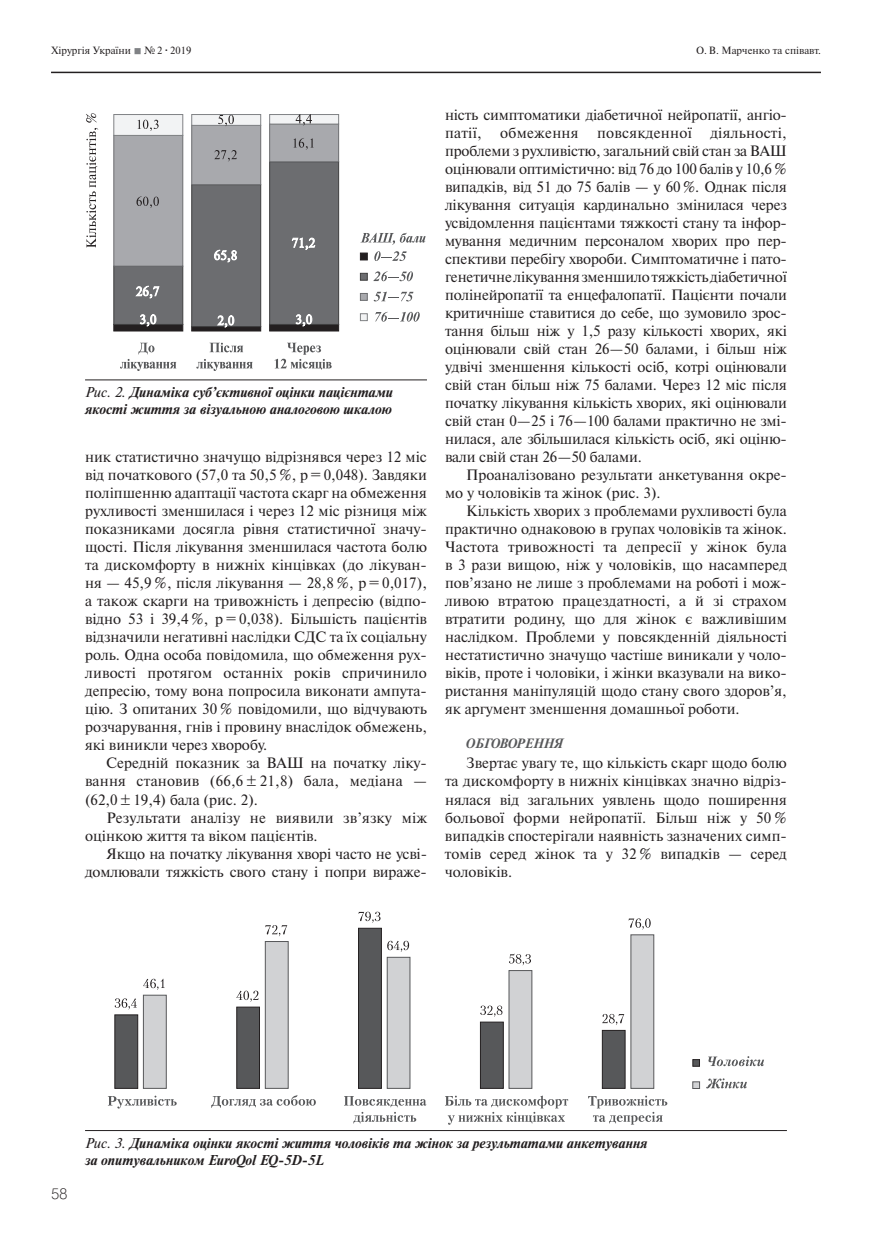
<style>
.page{position:relative;width:872px;height:1234px;background:#fff}
.page>*{position:absolute;margin:0;border:0;box-sizing:border-box;transform-origin:0 0}
.t1{font:15px/18px "Newton C";color:#231f20;text-align:justify}
.t2{font:15px "Pragmatica Light C";color:#231f20}
.t3{font:italic 700 14.25px/17.1px "Newton C";color:#231f20}
.t4{font:italic 700 13.5px "Newton C";letter-spacing:.17em;color:#57585a}
.t5{font:10.5px "Newton C";color:#231f20}
.s1{color:#808285}
.s2{font-weight:700}
.s3{font-weight:400}
</style>
<div class="page">
<hr style="left:51px;top:72px;width:770px;height:1px;background:#231f20">
<hr style="left:85px;top:1129px;width:702px;height:1px;background:#231f20">
<svg style="left:108px;top:1095px;width:69px;height:13px"></svg>
<svg style="left:211px;top:1095px;width:105px;height:12px"></svg>
<svg style="left:344px;top:1096px;width:82px;height:27px"></svg>
<svg style="left:445px;top:1095px;width:123px;height:29px"></svg>
<svg style="left:588px;top:1095px;width:79px;height:29px"></svg>
<div style="left:692px;top:1058px;width:8px;height:8px;background:#57585a;border:1px solid #231f20"></div>
<svg style="left:708px;top:1056px;width:56px;height:9px"></svg>
<div style="left:692px;top:1081px;width:8px;height:7px;background:#d1d2d4;border:1px solid #57585a"></div>
<svg style="left:706px;top:1078px;width:41px;height:10px"></svg>
<svg style="left:114px;top:927px;width:268px;height:161px"></svg>
<svg style="left:143px;top:933px;width:511px;height:155px"></svg>
<svg style="left:115px;top:998px;width:22px;height:11px"></svg>
<svg style="left:236px;top:990px;width:22px;height:11px"></svg>
<svg style="left:358px;top:911px;width:22px;height:11px"></svg>
<svg style="left:480px;top:1005px;width:22px;height:11px"></svg>
<svg style="left:602px;top:1013px;width:22px;height:11px"></svg>
<svg style="left:143px;top:978px;width:22px;height:11px"></svg>
<svg style="left:265px;top:925px;width:22px;height:11px"></svg>
<svg style="left:387px;top:940px;width:22px;height:11px"></svg>
<svg style="left:509px;top:953px;width:22px;height:12px"></svg>
<svg style="left:628px;top:918px;width:22px;height:11px"></svg>
<hr style="left:85px;top:379px;width:342px;height:1px;background:#231f20">
<div style="left:113px;top:266px;width:70px;height:59px;background:#6c6d70;border:1px solid #3e3e3f"></div>
<div style="left:191px;top:184px;width:70px;height:143px;background:#6c6d70;border:1px solid #3e3e3f"></div>
<div style="left:269px;top:161px;width:70px;height:164px;background:#6c6d70;border:1px solid #3e3e3f"></div>
<div style="left:113px;top:135px;width:70px;height:131px;background:#a8a9ad;border:1px solid #6c6d70"></div>
<div style="left:191px;top:125px;width:70px;height:60px;background:#a8a9ad;border:1px solid #6c6d70"></div>
<div style="left:269px;top:124px;width:70px;height:38px;background:#a8a9ad;border:1px solid #6c6d70"></div>
<div style="left:113px;top:114px;width:70px;height:22px;background:#f2f3f4;border:1px solid #808285"></div>
<div style="left:191px;top:114px;width:70px;height:12px;background:#f2f3f4;border:1px solid #808285"></div>
<div style="left:269px;top:114px;width:70px;height:10px;background:#f2f3f4;border:1px solid #808285"></div>
<svg style="left:113px;top:314px;width:226px;height:18px"></svg>
<svg style="left:136px;top:286px;width:23px;height:12px"></svg>
<svg style="left:214px;top:250px;width:23px;height:12px"></svg>
<svg style="left:292px;top:238px;width:23px;height:11px"></svg>
<svg style="left:136px;top:196px;width:23px;height:12px"></svg>
<svg style="left:214px;top:150px;width:23px;height:11px"></svg>
<svg style="left:293px;top:138px;width:21px;height:12px"></svg>
<svg style="left:137px;top:120px;width:22px;height:11px"></svg>
<svg style="left:218px;top:115px;width:16px;height:11px"></svg>
<svg style="left:296px;top:114px;width:16px;height:12px"></svg>
<svg style="left:120px;top:342px;width:56px;height:29px"></svg>
<svg style="left:86px;top:113px;width:12px;height:135px"></svg>
<svg style="left:209px;top:342px;width:34px;height:10px"></svg>
<svg style="left:196px;top:359px;width:57px;height:12px"></svg>
<svg style="left:274px;top:342px;width:58px;height:28px"></svg>
<div style="left:360px;top:252px;width:8px;height:8px;background:#231f20;border:1px solid #231f20"></div>
<svg style="left:374px;top:251px;width:33px;height:10px"></svg>
<svg style="left:360px;top:233px;width:65px;height:12px"></svg>
<div style="left:360px;top:273px;width:8px;height:7px;background:#6c6d70;border:1px solid #3e3e3f"></div>
<svg style="left:373px;top:271px;width:40px;height:10px"></svg>
<div style="left:360px;top:293px;width:8px;height:8px;background:#a8a9ad;border:1px solid #6c6d70"></div>
<svg style="left:374px;top:291px;width:39px;height:10px"></svg>
<div style="left:360px;top:313px;width:8px;height:8px;background:#f2f3f4;border:1px solid #808285"></div>
<svg style="left:375px;top:312px;width:45px;height:9px"></svg>
<p class="t5" style="left:51px;top:45px;width:142px">Хірургія України <span class="s1">■</span> №2 <span class="s2">·</span> 2019</p>
<p class="t5" style="left:696px;top:45px;width:126px">О. В. Марченко та співавт.</p>
<p class="t3" style="left:85px;top:384px;width:309px"><span class="s3">Рис. 2.</span> Динаміка суб’єктивної оцінки пацієнтами якості життя за візуальною аналоговою шкалою</p>
<p class="t1" style="left:85px;top:448px;width:343px">ник статистично значущо відрізнявся через 12 міс від початкового (57,0 та 50,5 %, р = 0,048). Завдяки поліпшенню адаптації частота скарг на обмеження рухливості зменшилася і через 12 міс різниця між показниками досягла рівня статистичної значу&shy;щості. Після лікування зменшилася частота болю та дискомфорту в нижніх кінцівках (до лікуван&shy;ня — 45,9 %, після лікування — 28,8 %, р = 0,017), а також скарги на тривожність і депресію (відпо&shy;відно 53 і 39,4 %, р = 0,038). Більшість пацієнтів відзначили негативні наслідки СДС та їх соціальну роль. Одна особа повідомила, що обмеження рух&shy;ливості протягом останніх років спричинило депресію, тому вона попросила виконати ампута&shy;цію. З опитаних 30 % повідомили, що відчувають розчарування, гнів і провину внаслідок обмежень, які виникли через хворобу.</p>
<p class="t1" style="left:85px;top:754px;width:343px;text-indent:21px">Середній показник за ВАШ на початку ліку&shy;вання становив (66,6 ± 21,8) бала, медіана — (62,0 ± 19,4) бала (рис. 2).</p>
<p class="t1" style="left:85px;top:808px;width:343px;text-indent:21px">Результати аналізу не виявили зв’язку між оцінкою життя та віком пацієнтів.</p>
<p class="t1" style="left:85px;top:844px;width:343px;text-align:right">Якщо на початку лікування хворі часто не усві&shy;домлювали тяжкість свого стану і попри вираже-</p>
<p class="t1" style="left:445px;top:106px;width:343px">ність симптоматики діабетичної нейропатії, ангіо&shy;патії, обмеження повсякденної діяльності, проблеми з рухливістю, загальний свій стан за ВАШ оцінювали оптимістично: від 76 до 100 балів у 10,6 % випадків, від 51 до 75 балів — у 60 %. Однак після лікування ситуація кардинально змінилася через усвідомлення пацієнтами тяжкості стану та інфор&shy;мування медичним персоналом хворих про пер&shy;спективи перебігу хвороби. Симптоматичне і пато&shy;генетичне лікування зменшило тяжкість діабетичної полінейропатії та енцефалопатії. Пацієнти почали критичніше ставитися до себе, що зумовило зрос&shy;тання більш ніж у 1,5 разу кількості хворих, які оцінювали свій стан 26—50 балами, і більш ніж удвічі зменшення кількості осіб, котрі оцінювали свій стан більш ніж 75 балами. Через 12 міс після початку лікування кількість хворих, які оцінювали свій стан 0—25 і 76—100 балами практично не змі&shy;нилася, але збільшилася кількість осіб, які оціню&shy;вали свій стан 26—50 балами.</p>
<p class="t1" style="left:445px;top:466px;width:343px;text-indent:21px">Проаналізовано результати анкетування окре&shy;мо у чоловіків та жінок (рис. 3).</p>
<p class="t1" style="left:445px;top:502px;width:343px;text-indent:21px">Кількість хворих з проблемами рухливості була практично однаковою в групах чоловіків та жінок.<br>Частота тривожності та депресії у жінок була в 3 рази вищою, ніж у чоловіків, що насамперед пов’язано не лише з проблемами на роботі і мож&shy;ливою втратою працездатності, а й зі страхом втратити родину, що для жінок є важливішим наслідком. Проблеми у повсякденній діяльності нестатистично значущо частіше виникали у чоло&shy;віків, проте і чоловіки, і жінки вказували на вико&shy;ристання маніпуляцій щодо стану свого здоров’я, як аргумент зменшення домашньої роботи.</p>
<p class="t4" style="left:466px;top:736px;width:96px">Обговорення</p>
<p class="t1" style="left:445px;top:754px;width:343px;text-indent:21px">Звертає увагу те, що кількість скарг щодо болю та дискомфорту в нижніх кінцівках значно відріз&shy;нялася від загальних уявлень щодо поширення больової форми нейропатії. Більш ніж у 50 % випадків спостерігали наявність зазначених симп&shy;томів серед жінок та у 32 % випадків — серед чоловіків.</p>
<p class="t2" style="left:51px;top:1184px;width:18px">58</p>
<p class="t3" style="left:85px;top:1134px;width:564px"><span class="s3">Рис. 3.</span> Динаміка оцінки якості життя чоловіків та жінок за результатами анкетування за опитувальником EuroQol EQ-5D-5L</p>
</div>
